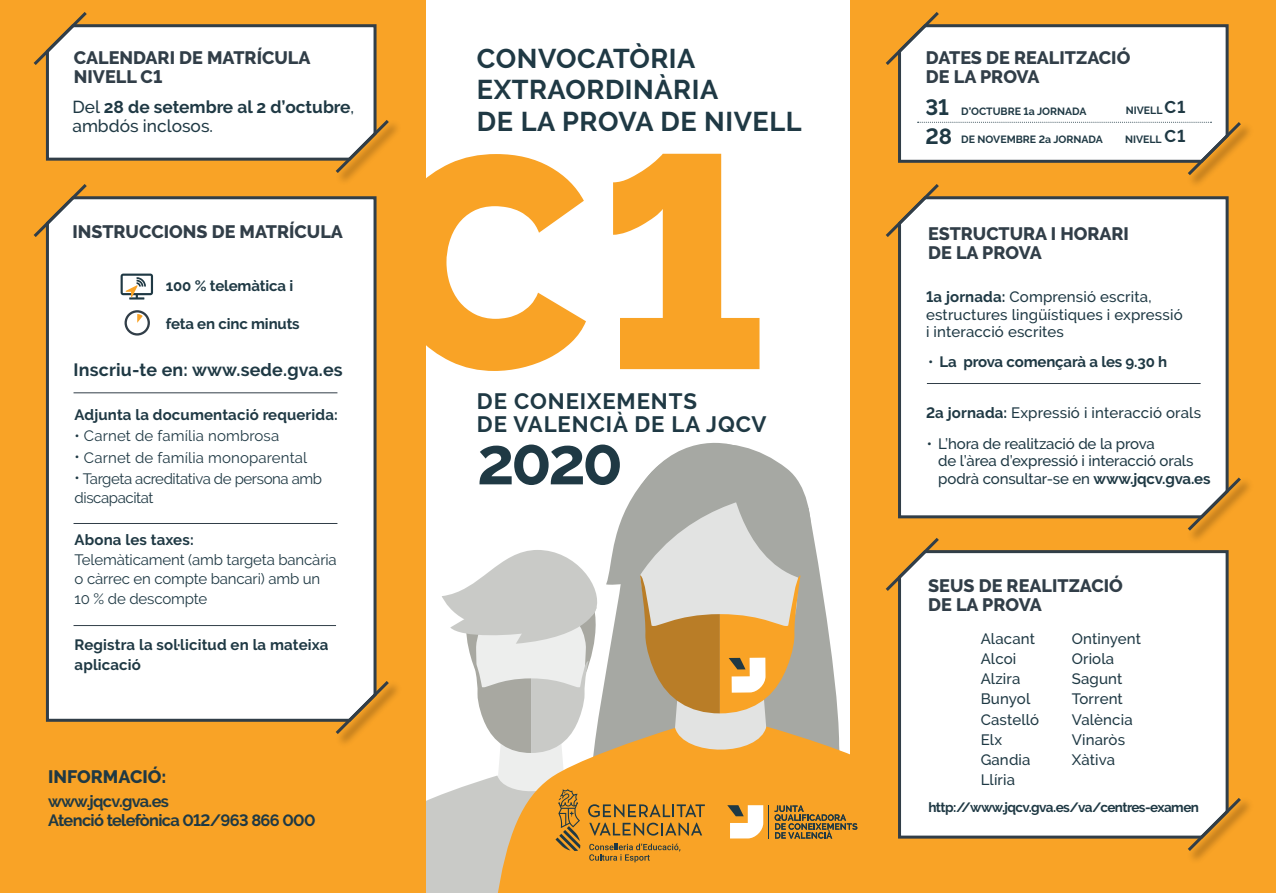
<style>
.page{position:relative;width:1276px;height:893px;background:#fff}
.page>*{position:absolute;margin:0;border:0;box-sizing:border-box;transform-origin:0 0}
.t1{font:900 301.2px "Raleway";color:#f9a326}
.t2{font:700 66.75px "Raleway";color:#1f3944}
.t3{font:700 27.15px/31.5px "Raleway";letter-spacing:.02em;color:#1f3944}
.t4{font:700 22.2px/23.4px "Raleway";letter-spacing:.04em;color:#1f3944}
.t5{font:700 22.05px "Raleway";color:#1f3944}
.t6{font:800 18px/19.2px "Raleway";color:#313e48}
.t7{font:800 18px "Raleway";color:#1f3944}
.t8{font:700 17.85px "Raleway";letter-spacing:.01em;color:#1f3944}
.t9{font:700 17.25px/19px "Raleway";color:#1f3944}
.t10{font:700 16.35px/18.6px "Raleway";letter-spacing:-.04em;color:#1f3944}
.t11{font:500 15px/20.2px "Raleway";letter-spacing:.01em;color:#1f3944}
.t12{font:15px/19.5px "Raleway";letter-spacing:-.01em;color:#1f3944}
.t13{font:500 15px/17.2px "Raleway";letter-spacing:-.01em;color:#1f3944}
.t14{font:700 15px/19.5px "Raleway";letter-spacing:.01em;color:#1f3944}
.t15{font:700 15px "Raleway";letter-spacing:-.01em;color:#1f3944}
.t16{font:15px "Raleway";letter-spacing:.01em;color:#1f3944}
.t17{font:700 13.5px "Raleway";letter-spacing:-.04em;color:#1f3944}
.t18{font:700 10.5px "Raleway";color:#1f3944}
.s1{font-size:16.95px}
.s2{font-weight:500}
.s3{font-weight:700}
</style>
<div class="page">
<div style="left:850px;top:0;width:426px;height:893px;background:#f9a326"></div>
<div style="left:0;top:0;width:425px;height:893px;background:#f9a326"></div>
<div style="left:898px;top:240px;width:331px;height:279px;background:#fff"></div>
<svg style="left:1184px;top:474px;width:60px;height:60px"></svg>
<div style="left:45px;top:240px;width:332px;height:482px;background:#fff"></div>
<svg style="left:332px;top:424px;width:525px;height:469px"></svg>
<hr style="left:74px;top:625px;width:262px;height:1px;background:#313e48">
<hr style="left:74px;top:523px;width:263px;height:1px;background:#313e48">
<hr style="left:74px;top:392px;width:263px;height:1px;background:#313e48">
<hr style="left:927px;top:383px;width:273px;height:1px;background:#313e48">
<svg style="left:33px;top:12px;width:359px;height:228px"></svg>
<svg style="left:885px;top:12px;width:359px;height:228px"></svg>
<div style="left:898px;top:550px;width:331px;height:289px;background:#fff"></div>
<img style="left:1184px;top:794px;width:66px;height:66px">
<svg style="left:1184px;top:795px;width:60px;height:59px"></svg>
<svg style="left:885px;top:538px;width:57px;height:56px"></svg>
<svg style="left:121px;top:274px;width:32px;height:26px"></svg>
<div style="left:124px;top:310px;width:26px;height:26px;border:2px solid #313e48;border-radius:50%"></div>
<svg style="left:137px;top:314px;width:6px;height:9px"></svg>
<h3 class="t3" style="left:477px;top:43px;width:326px">CONVOCATÒRIA<br>EXTRAORDINÀRIA<br>DE LA PROVA DE NIVELL</h3>
<p class="t6" style="left:74px;top:48px;width:238px">CALENDARI DE MATRÍCULA<br>NIVELL C1</p>
<p class="t6" style="left:926px;top:48px;width:206px">DATES DE REALITZACIÓ<br>DE LA PROVA</p>
<p class="t18" style="left:961px;top:105px;width:127px">D’OCTUBRE 1a JORNADA</p>
<p class="t18" style="left:961px;top:134px;width:143px">DE NOVEMBRE 2a JORNADA</p>
<h3 class="t5" style="left:925px;top:95px;width:25px">31</h3>
<p class="t18" style="left:1125px;top:105px;width:61px">NIVELL <span class="s1">C1</span></p>
<h3 class="t5" style="left:925px;top:124px;width:28px">28</h3>
<p class="t18" style="left:1125px;top:134px;width:62px">NIVELL <span class="s1">C1</span></p>
<p class="t9" style="left:72px;top:97px;width:283px"><span class="s2">Del</span> 28 de setembre al 2 d’octubre<span class="s2">, ambdós inclosos.</span></p>
<p class="t6" style="left:72px;top:222px;width:272px">INSTRUCCIONS DE MATRÍCULA</p>
<p class="t15" style="left:166px;top:277px;width:129px">100 % telemàtica i</p>
<p class="t15" style="left:166px;top:315px;width:135px">feta en cinc minuts</p>
<p class="t8" style="left:74px;top:359px;width:271px">Inscriu-te en: www.sede.gva.es</p>
<p class="t14" style="left:75px;top:406px;width:265px">Adjunta la documentació requerida:</p>
<p class="t16" style="left:75px;top:427px;width:206px">• Carnet de família nombrosa</p>
<p class="t16" style="left:75px;top:448px;width:234px">• Carnet de família monoparental</p>
<p class="t12" style="left:75px;top:468px;width:249px">• Targeta acreditativa de persona amb discapacitat</p>
<p class="t14" style="left:75px;top:530px;width:121px">Abona les taxes:</p>
<p class="t12" style="left:75px;top:549px;width:264px">Telemàticament (amb targeta bancària o càrrec en compte bancari) amb un<br>10 % de descompte</p>
<p class="t14" style="left:75px;top:635px;width:255px">Registra la sol·licitud en la mateixa aplicació</p>
<p class="t7" style="left:48px;top:766px;width:120px">INFORMACIÓ:</p>
<p class="t10" style="left:48px;top:792px;width:269px">www.jqcv.gva.es<br>Atenció telefònica 012/963 866 000</p>
<h1 class="t1" style="left:380px;top:88px;width:387px">C1</h1>
<h3 class="t4" style="left:477px;top:389px;width:291px">DE CONEIXEMENTS<br>DE VALENCIÀ DE LA JQCV</h3>
<h2 class="t2" style="left:477px;top:423px;width:148px">2020</h2>
<p class="t6" style="left:928px;top:224px;width:202px">ESTRUCTURA I HORARI<br>DE LA PROVA</p>
<p class="t11" style="left:926px;top:289px;width:258px;line-height:17.2px"><span class="s3">1a jornada:</span> Comprensió escrita, estructures lingüístiques i expressió i interacció escrites</p>
<p class="t15" style="left:928px;top:353px;width:241px"><span class="s2">•</span> La prova començarà a les 9.30 h</p>
<p class="t11" style="left:926px;top:403px;width:277px"><span class="s3">2a jornada:</span> Expressió i interacció orals</p>
<p class="t13" style="left:938px;top:435px;width:274px;text-indent:-11px">• L’hora de realització de la prova<br>de l’àrea d’expressió i interacció orals podrà consultar-se en <span class="s3">www.jqcv.gva.es</span></p>
<p class="t6" style="left:928px;top:576px;width:196px">SEUS DE REALITZACIÓ<br>DE LA PROVA</p>
<p class="t11" style="left:980px;top:628px;width:60px">Alacant<br>Alcoi<br>Alzira<br>Bunyol<br>Castelló<br>Elx<br>Gandia<br>Llíria</p>
<p class="t11" style="left:1071px;top:628px;width:71px">Ontinyent<br>Oriola<br>Sagunt<br>Torrent<br>València<br>Vinaròs<br>Xàtiva</p>
<p class="t17" style="left:928px;top:800px;width:272px">http://www.jqcv.gva.es/va/centres-examen</p>
</div>
